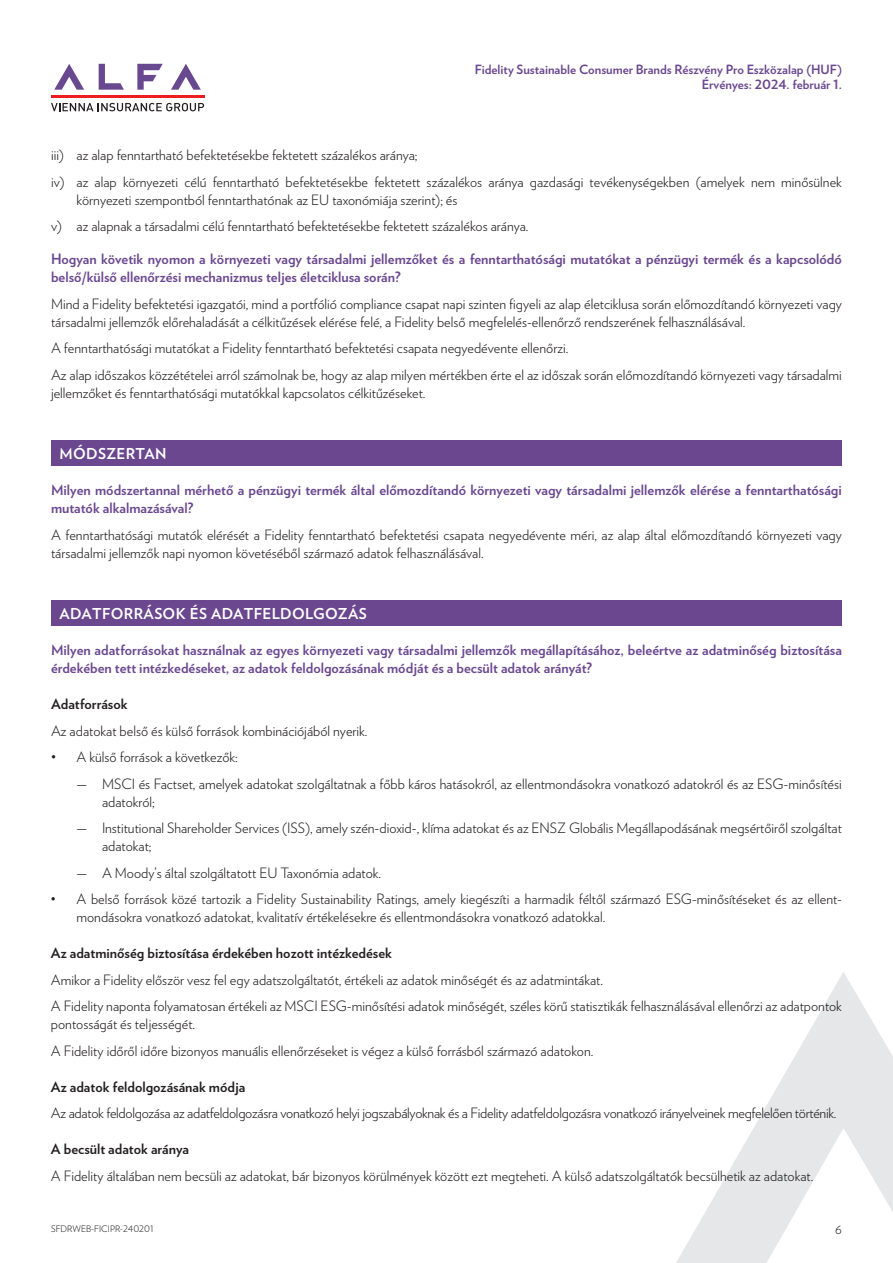
<style>
.page{position:relative;width:893px;height:1263px;background:#fff}
.page>*{position:absolute;margin:0;border:0;box-sizing:border-box;transform-origin:0 0}
.t1{font:700 15px "Verlag";letter-spacing:.025em;color:#fff}
.t2{font:300 14.25px/26.5px "Verlag";color:#231f20}
.t3{font:700 14.25px/18px "Verlag";color:#6a478f}
.t4{font:300 14.25px "Verlag";letter-spacing:-.02em;color:#231f20}
.t5{font:700 14.25px "Verlag";color:#231f20}
.t6{font:700 12.75px/15px "Verlag";color:#6a478f;text-align:right}
.t7{font:300 11.25px "Verlag";color:#231f20}
.t8{font:300 9px "Verlag";color:#231f20}
</style>
<div class="page">
<svg style="left:171px;top:64px;width:30px;height:26px"></svg>
<svg style="left:137px;top:64px;width:26px;height:26px"></svg>
<svg style="left:99px;top:64px;width:25px;height:26px"></svg>
<svg style="left:54px;top:64px;width:30px;height:26px"></svg>
<hr style="left:51px;top:95px;width:153px;height:3px;background:#ee1d23">
<svg style="left:51px;top:103px;width:153px;height:8px"></svg>
<svg style="left:676px;top:972px;width:217px;height:291px"></svg>
<div style="left:51px;top:440px;width:791px;height:25px;background:#6a478f"></div>
<div style="left:51px;top:600px;width:791px;height:25px;background:#6a478f"></div>
<p class="t6" style="left:475px;top:61px;width:369px">Fidelity Sustainable Consumer Brands Részvény Pro Eszközalap (HUF)<br>Érvényes: 2024. február 1.</p>
<p class="t2" style="left:51px;top:141px;width:792px">iii) az alap fenntartható befektetésekbe fektetett százalékos aránya;<br>iv) az alap környezeti célú fenntartható befektetésekbe fektetett százalékos aránya gazdasági tevékenységekben (amelyek nem minősülnek</p>
<p class="t2" style="left:51px;top:186px;width:479px;text-indent:26px">környezeti szempontból fenntarthatónak az EU taxonómiája szerint); és<br>v) az alapnak a társadalmi célú fenntartható befektetésekbe fektetett százalékos aránya.</p>
<p class="t3" style="left:51px;top:249px;width:792px">Hogyan követik nyomon a környezeti vagy társadalmi jellemzőket és a fenntarthatósági mutatókat a pénzügyi termék és a kapcsolódó belső/külső ellenőrzési mechanizmus teljes életciklusa során?</p>
<p class="t2" style="left:51px;top:294px;width:792px;line-height:18px">Mind a Fidelity befektetési igazgatói, mind a portfólió compliance csapat napi szinten figyeli az alap életciklusa során előmozdítandó környezeti vagy társadalmi jellemzők előrehaladását a célkitűzések elérése felé, a Fidelity belső megfelelés-ellenőrző rendszerének felhasználásával.</p>
<p class="t2" style="left:51px;top:334px;width:792px">A fenntarthatósági mutatókat a Fidelity fenntartható befektetési csapata negyedévente ellenőrzi.<br>Az alap időszakos közzétételei arról számolnak be, hogy az alap milyen mértékben érte el az időszak során előmozdítandó környezeti vagy társadalmi</p>
<p class="t2" style="left:51px;top:379px;width:376px">jellemzőket és fenntarthatósági mutatókkal kapcsolatos célkitűzéseket.</p>
<p class="t1" style="left:60px;top:441px;width:109px">MÓDSZERTAN</p>
<p class="t3" style="left:51px;top:480px;width:792px">Milyen módszertannal mérhető a pénzügyi termék által előmozdítandó környezeti vagy társadalmi jellemzők elérése a fenntarthatósági mutatók alkalmazásával?</p>
<p class="t2" style="left:51px;top:525px;width:792px;line-height:18px">A fenntarthatósági mutatók elérését a Fidelity fenntartható befektetési csapata negyedévente méri, az alap által előmozdítandó környezeti vagy társadalmi jellemzők napi nyomon követéséből származó adatok felhasználásával.</p>
<p class="t1" style="left:60px;top:601px;width:309px">ADATFORRÁSOK ÉS ADATFELDOLGOZÁS</p>
<p class="t3" style="left:51px;top:640px;width:792px">Milyen adatforrásokat használnak az egyes környezeti vagy társadalmi jellemzők megállapításához, beleértve az adatminőség biztosítása érdekében tett intézkedéseket, az adatok feldolgozásának módját és a becsült adatok arányát?</p>
<p class="t5" style="left:51px;top:693px;width:78px">Adatforrások</p>
<p class="t2" style="left:51px;top:717px;width:318px">Az adatokat belső és külső források kombinációjából nyerik.</p>
<p class="t2" style="left:51px;top:743px;width:188px">• A külső források a következők:</p>
<p class="t2" style="left:102px;top:774px;width:741px;line-height:18px;text-indent:-26px">— MSCI és Factset, amelyek adatokat szolgáltatnak a főbb káros hatásokról, az ellentmondásokra vonatkozó adatokról és az ESG-minősítési adatokról;</p>
<p class="t2" style="left:102px;top:818px;width:741px;line-height:18px;text-indent:-26px">— Institutional Shareholder Services (ISS), amely szén-dioxid-, klíma adatokat és az ENSZ Globális Megállapodásának megsértőiről szolgáltat adatokat;</p>
<p class="t2" style="left:77px;top:859px;width:306px">— A Moody’s által szolgáltatott EU Taxonómia adatok.</p>
<p class="t2" style="left:76px;top:889px;width:767px;line-height:18px;text-indent:-26px">• A belső források közé tartozik a Fidelity Sustainability Ratings, amely kiegészíti a harmadik féltől származó ESG-minősítéseket és az ellent&shy;mondásokra vonatkozó adatokat, kvalitatív értékelésekre és ellentmondásokra vonatkozó adatokkal.</p>
<p class="t5" style="left:51px;top:942px;width:342px">Az adatminőség biztosítása érdekében hozott intézkedések</p>
<p class="t2" style="left:51px;top:966px;width:792px">Amikor a Fidelity először vesz fel egy adatszolgáltatót, értékeli az adatok minőségét és az adatmintákat.<br>A Fidelity naponta folyamatosan értékeli az MSCI ESG-minősítési adatok minőségét, széles körű statisztikák felhasználásával ellenőrzi az adatpontok</p>
<p class="t2" style="left:51px;top:1010px;width:544px">pontosságát és teljességét.<br>A Fidelity időről időre bizonyos manuális ellenőrzéseket is végez a külső forrásból származó adatokon.</p>
<p class="t5" style="left:51px;top:1075px;width:196px">Az adatok feldolgozásának módja</p>
<p class="t4" style="left:51px;top:1103px;width:787px">Az adatok feldolgozása az adatfeldolgozásra vonatkozó helyi jogszabályoknak és a Fidelity adatfeldolgozásra vonatkozó irányelveinek megfelelően történik.</p>
<p class="t5" style="left:51px;top:1138px;width:140px">A becsült adatok aránya</p>
<p class="t2" style="left:51px;top:1162px;width:764px">A Fidelity általában nem becsüli az adatokat, bár bizonyos körülmények között ezt megteheti. A külső adatszolgáltatók becsülhetik az adatokat.</p>
<p class="t8" style="left:51px;top:1222px;width:104px">SFDRWEB-FICIPR-240201</p>
<p class="t7" style="left:835px;top:1221px;width:8px">6</p>
</div>
